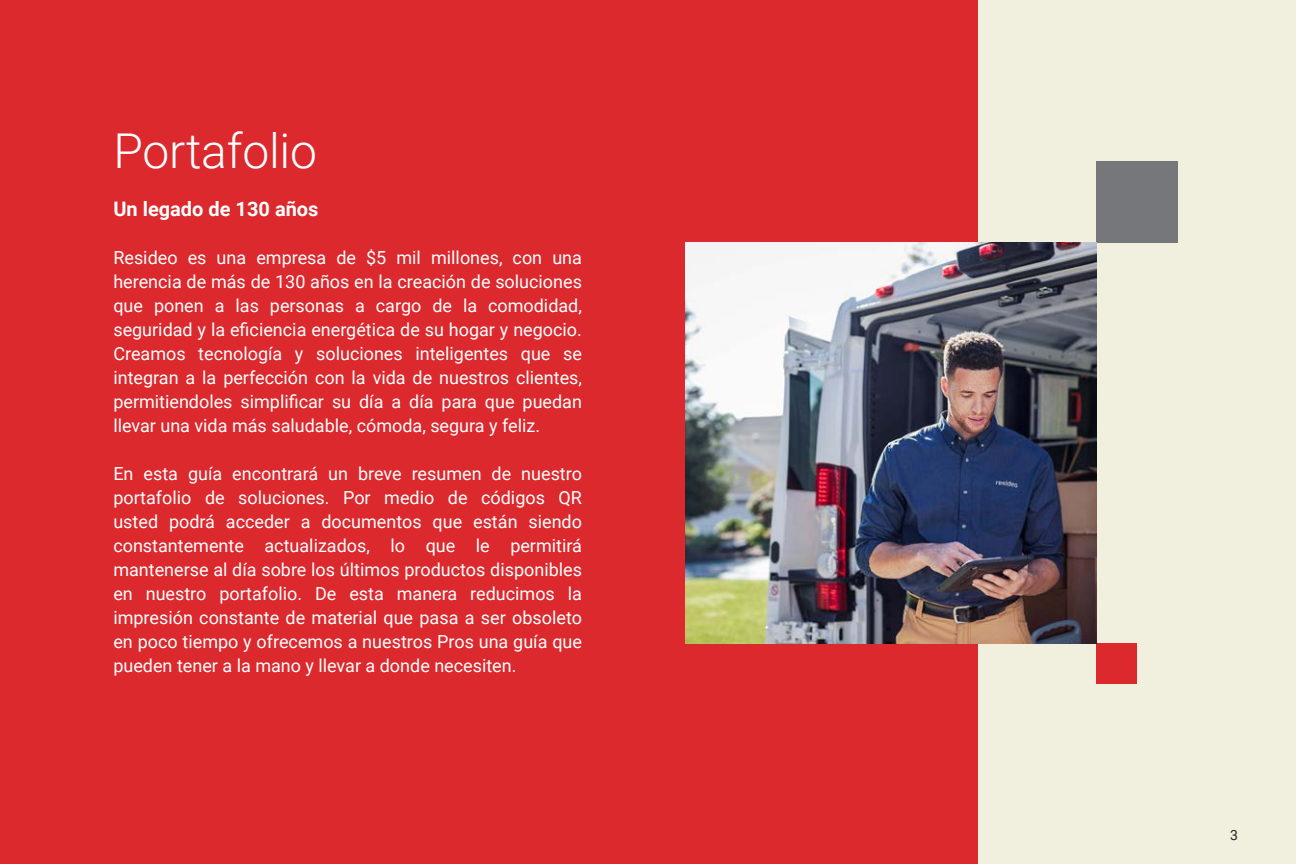
<style>
.page{position:relative;width:1296px;height:864px;background:#f1efdd}
.page>*{position:absolute;margin:0;border:0;box-sizing:border-box;transform-origin:0 0}
.H1_White{font:300 48px "Roboto";letter-spacing:-.005em;color:#fff}
.Body_White{font:700 20px "Roboto";color:#fff}
.Body_White-2{font:18px/24px "Roboto";color:#fff;text-align:justify}
.t1{font:14px "Roboto";color:#231f20}
</style>
<div class="page">
<div style="left:0;top:0;width:978px;height:864px;background:#db292e"></div>
<div style="left:1096px;top:161px;width:82px;height:82px;background:#75777a"></div>
<div style="left:1096px;top:643px;width:41px;height:41px;background:#db292e"></div>
<img style="left:686px;top:243px;width:411px;height:400px">
<p class="H1_White" style="left:113px;top:117px;width:205px">Portafolio</p>
<p class="Body_White" style="left:113px;top:195px;width:207px">Un legado de 130 años</p>
<p class="Body_White-2" style="left:113px;top:245px;width:470px">Resideo es una empresa de $5 mil millones, con una herencia de más de 130 años en la creación de soluciones que ponen a las personas a cargo de la comodidad, seguridad y la eficiencia energética de su hogar y negocio.<br>Creamos tecnología y soluciones inteligentes que se integran a la perfección con la vida de nuestros clientes, permitiendoles simplificar su día a día para que puedan llevar una vida más saludable, cómoda, segura y feliz.</p>
<p class="Body_White-2" style="left:113px;top:461px;width:470px">En esta guía encontrará un breve resumen de nuestro portafolio de soluciones. Por medio de códigos QR usted podrá acceder a documentos que están siendo constantemente actualizados, lo que le permitirá mantenerse al día sobre los últimos productos disponibles en nuestro portafolio. De esta manera reducimos la impresión constante de material que pasa a ser obsoleto en poco tiempo y ofrecemos a nuestros Pros una guía que pueden tener a la mano y llevar a donde necesiten.</p>
<p class="t1" style="left:1230px;top:825px;width:9px">3</p>
</div>
